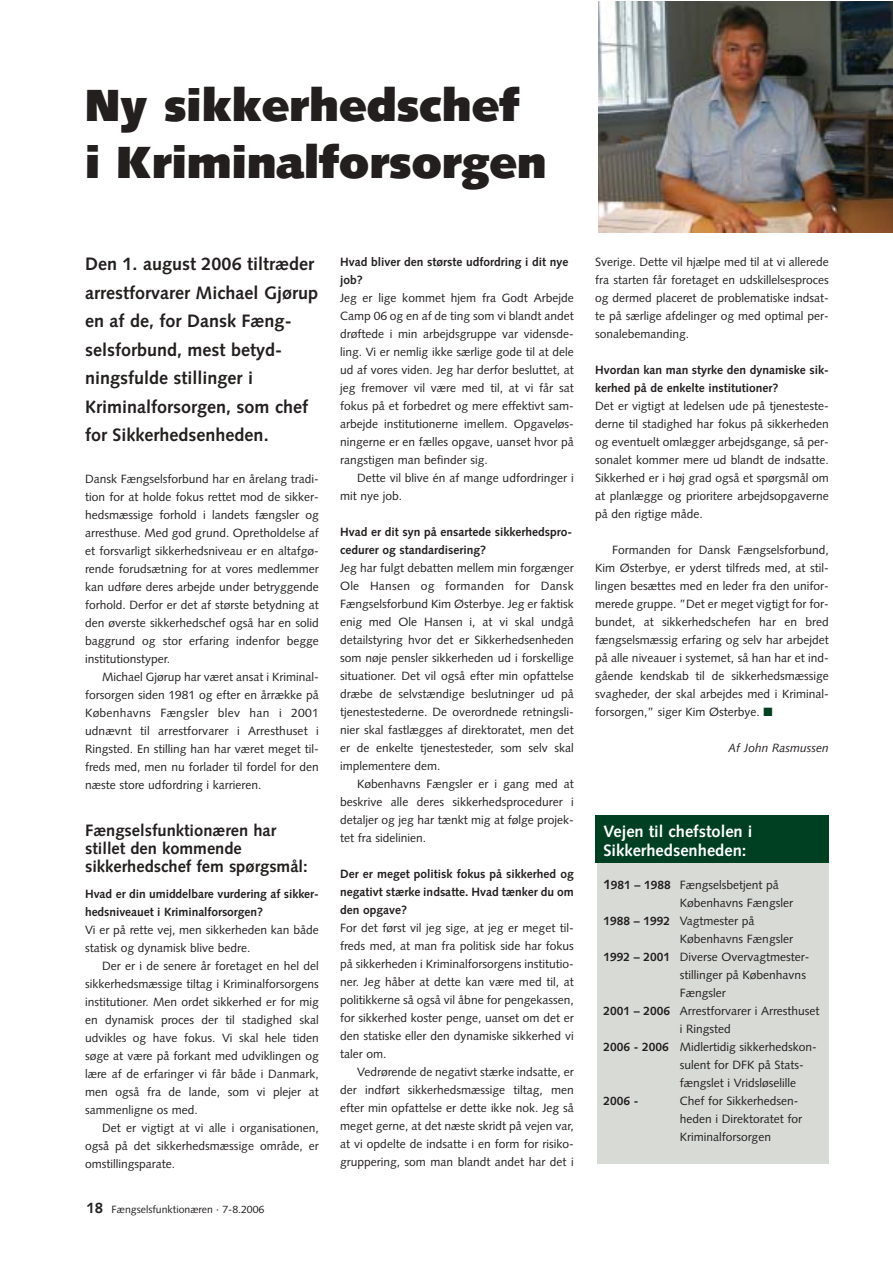
<style>
.page{position:relative;width:893px;height:1263px;background:#fff}
.page>*{position:absolute;margin:0;border:0;box-sizing:border-box;transform-origin:0 0}
.t1{font:900 45px/57px "Syntax";color:#231f1f}
.t2{font:700 18px/28.5px "Syntax";color:#231f1f}
.t3{font:700 16.5px/18px "Syntax";color:#231f1f}
.t4{font:700 16.5px/19.5px "Syntax";color:#fff}
.t5{font:12px/18px "Syntax";color:#231f1f;text-align:justify}
.t6{font:700 12px/18px "Syntax";color:#231f1f}
.t7{font:italic 12px "Syntax";color:#231f1f}
.t8{font:10.5px "Syntax";color:#231f1f}
.s1{font-weight:700;font-size:15px}
.s2{color:#004022}
.s3{font-weight:700;font-size:13.5px}
.s4{font-weight:700}
</style>
<div class="page">
<div style="left:597px;top:817px;width:231px;height:347px;background:#d7dad5"></div>
<div style="left:595px;top:815px;width:233px;height:48px;background:#004022"></div>
<img style="left:598px;top:2px;width:294px;height:231px">
<h1 class="t1" style="left:85px;top:81px;width:463px">Ny sikkerhedschef<br>i Kriminalforsorgen</h1>
<h2 class="t2" style="left:85px;top:251px;width:234px">Den 1. august 2006 tiltræder arrestforvarer Michael Gjørup en af de, for Dansk Fæng&shy;selsforbund, mest betyd&shy;ningsfulde stillinger i<br>Kriminalforsorgen, som chef for Sikkerhedsenheden.</h2>
<p class="t5" style="left:85px;top:471px;width:235px">Dansk Fængselsforbund har en årelang tradi&shy;tion for at holde fokus rettet mod de sikker&shy;hedsmæssige forhold i landets fængsler og arresthuse. Med god grund. Opretholdelse af et forsvarligt sikkerhedsniveau er en altafgø&shy;rende forudsætning for at vores medlemmer kan udføre deres arbejde under betryggende forhold. Derfor er det af største betydning at den øverste sikkerhedschef også har en solid baggrund og stor erfaring indenfor begge institutionstyper.</p>
<p class="t5" style="left:85px;top:669px;width:235px;text-indent:17px">Michael Gjørup har været ansat i Kriminal&shy;forsorgen siden 1981 og efter en årrække på Københavns Fængsler blev han i 2001 udnævnt til arrestforvarer i Arresthuset i Ringsted. En stilling han har været meget til&shy;freds med, men nu forlader til fordel for den næste store udfordring i karrieren.</p>
<h3 class="t3" style="left:85px;top:823px;width:224px">Fængselsfunktionæren har stillet den kommende sikkerhedschef fem spørgsmål:</h3>
<p class="t6" style="left:85px;top:886px;width:235px">Hvad er din umiddelbare vurdering af sikker&shy;hedsniveauet i Kriminalforsorgen?</p>
<p class="t5" style="left:85px;top:922px;width:235px">Vi er på rette vej, men sikkerheden kan både statisk og dynamisk blive bedre.</p>
<p class="t5" style="left:85px;top:958px;width:235px;text-indent:17px">Der er i de senere år foretaget en hel del sikkerhedsmæssige tiltag i Kriminalforsorgens institutioner. Men ordet sikkerhed er for mig en dynamisk proces der til stadighed skal udvikles og have fokus. Vi skal hele tiden søge at være på forkant med udviklingen og lære af de erfaringer vi får både i Danmark, men også fra de lande, som vi plejer at sammenligne os med.</p>
<p class="t5" style="left:85px;top:1120px;width:235px;text-indent:17px">Det er vigtigt at vi alle i organisationen, også på det sikkerhedsmæssige område, er omstillingsparate.</p>
<p class="t8" style="left:87px;top:1205px;width:179px"><span class="s1">18</span> Fængselsfunktionæren · 7-8.2006</p>
<p class="t6" style="left:340px;top:254px;width:230px">Hvad bliver den største udfordring i dit nye job?</p>
<p class="t5" style="left:340px;top:290px;width:235px">Jeg er lige kommet hjem fra Godt Arbejde Camp 06 og en af de ting som vi blandt andet drøftede i min arbejdsgruppe var vidensde&shy;ling. Vi er nemlig ikke særlige gode til at dele ud af vores viden. Jeg har derfor besluttet, at jeg fremover vil være med til, at vi får sat fokus på et forbedret og mere effektivt sam&shy;arbejde institutionerne imellem. Opgaveløs&shy;ningerne er en fælles opgave, uanset hvor på rangstigen man befinder sig.</p>
<p class="t5" style="left:340px;top:470px;width:235px;text-indent:17px">Dette vil blive én af mange udfordringer i mit nye job.</p>
<p class="t6" style="left:340px;top:524px;width:233px">Hvad er dit syn på ensartede sikkerhedspro&shy;cedurer og standardisering?</p>
<p class="t5" style="left:340px;top:560px;width:235px">Jeg har fulgt debatten mellem min forgænger Ole Hansen og formanden for Dansk Fængselsforbund Kim Østerbye. Jeg er faktisk enig med Ole Hansen i, at vi skal undgå detailstyring hvor det er Sikkerhedsenheden som nøje pensler sikkerheden ud i forskellige situationer. Det vil også efter min opfattelse dræbe de selvstændige beslutninger ud på tjenestestederne. De overordnede retningsli&shy;nier skal fastlægges af direktoratet, men det er de enkelte tjenestesteder, som selv skal implementere dem.</p>
<p class="t5" style="left:340px;top:776px;width:235px;text-indent:17px">Københavns Fængsler er i gang med at beskrive alle deres sikkerhedsprocedurer i detaljer og jeg har tænkt mig at følge projek&shy;tet fra sidelinien.</p>
<p class="t6" style="left:340px;top:866px;width:235px;text-align:justify">Der er meget politisk fokus på sikkerhed og negativt stærke indsatte. Hvad tænker du om den opgave?</p>
<p class="t5" style="left:340px;top:920px;width:235px">For det først vil jeg sige, at jeg er meget til&shy;freds med, at man fra politisk side har fokus på sikkerheden i Kriminalforsorgens institutio&shy;ner. Jeg håber at dette kan være med til, at politikkerne så også vil åbne for pengekassen, for sikkerhed koster penge, uanset om det er den statiske eller den dynamiske sikkerhed vi taler om.</p>
<p class="t5" style="left:340px;top:1064px;width:235px;text-indent:17px">Vedrørende de negativt stærke indsatte, er der indført sikkerhedsmæssige tiltag, men efter min opfattelse er dette ikke nok. Jeg så meget gerne, at det næste skridt på vejen var, at vi opdelte de indsatte i en form for risiko&shy;gruppering, som man blandt andet har det i</p>
<p class="t5" style="left:595px;top:254px;width:235px">Sverige. Dette vil hjælpe med til at vi allerede fra starten får foretaget en udskillelsesproces og dermed placeret de problematiske indsat&shy;te på særlige afdelinger og med optimal per&shy;sonalebemanding.</p>
<p class="t6" style="left:595px;top:362px;width:235px">Hvordan kan man styrke den dynamiske sik&shy;kerhed på de enkelte institutioner?</p>
<p class="t5" style="left:595px;top:398px;width:235px">Det er vigtigt at ledelsen ude på tjenesteste&shy;derne til stadighed har fokus på sikkerheden og eventuelt omlægger arbejdsgange, så per&shy;sonalet kommer mere ud blandt de indsatte.<br>Sikkerhed er i høj grad også et spørgsmål om at planlægge og prioritere arbejdsopgaverne på den rigtige måde.</p>
<p class="t5" style="left:595px;top:542px;width:235px;text-indent:17px">Formanden for Dansk Fængselsforbund, Kim Østerbye, er yderst tilfreds med, at stil&shy;lingen besættes med en leder fra den unifor&shy;merede gruppe. ”Det er meget vigtigt for for&shy;bundet, at sikkerhedschefen har en bred fængselsmæssig erfaring og selv har arbejdet på alle niveauer i systemet, så han har et ind&shy;gående kendskab til de sikkerhedsmæssige svagheder, der skal arbejdes med i Kriminal&shy;forsorgen,” siger Kim Østerbye. <span class="s2">■</span></p>
<p class="t7" style="left:728px;top:743px;width:102px">Af John Rasmussen</p>
<h3 class="t4" style="left:603px;top:823px;width:150px">Vejen til chefstolen i<br>Sikkerhedsenheden:</h3>
<p class="t5" style="left:603px;top:877px;width:177px"><span class="s3">1</span><span class="s4">981 – 1988</span> Fængselsbetjent på</p>
<p class="t5" style="left:680px;top:895px;width:115px">Københavns Fængsler</p>
<p class="t5" style="left:603px;top:913px;width:153px"><span class="s4">1988 – 1992</span> Vagtmester på</p>
<p class="t5" style="left:680px;top:931px;width:115px">Københavns Fængsler</p>
<p class="t5" style="left:603px;top:949px;width:208px"><span class="s4">1992 – 2001</span> Diverse Overvagtmester-</p>
<p class="t5" style="left:680px;top:967px;width:128px">stillinger på Københavns</p>
<p class="t5" style="left:680px;top:985px;width:47px">Fængsler</p>
<p class="t5" style="left:603px;top:1003px;width:218px"><span class="s4">2001 – 2006</span> Arrestforvarer i Arresthuset</p>
<p class="t5" style="left:680px;top:1021px;width:52px">i Ringsted</p>
<p class="t5" style="left:603px;top:1039px;width:215px"><span class="s4">2006 - 2006</span> Midlertidig sikkerhedskon-</p>
<p class="t5" style="left:680px;top:1057px;width:125px">sulent for DFK på Stats-</p>
<p class="t5" style="left:680px;top:1075px;width:118px">fængslet i Vridsløselille</p>
<p class="t6" style="left:603px;top:1093px;width:37px">2006 -</p>
<p class="t5" style="left:680px;top:1093px;width:124px;text-align:left">Chef for Sikkerhedsen&shy;heden i Direktoratet for<br>Kriminalforsorgen</p>
</div>
